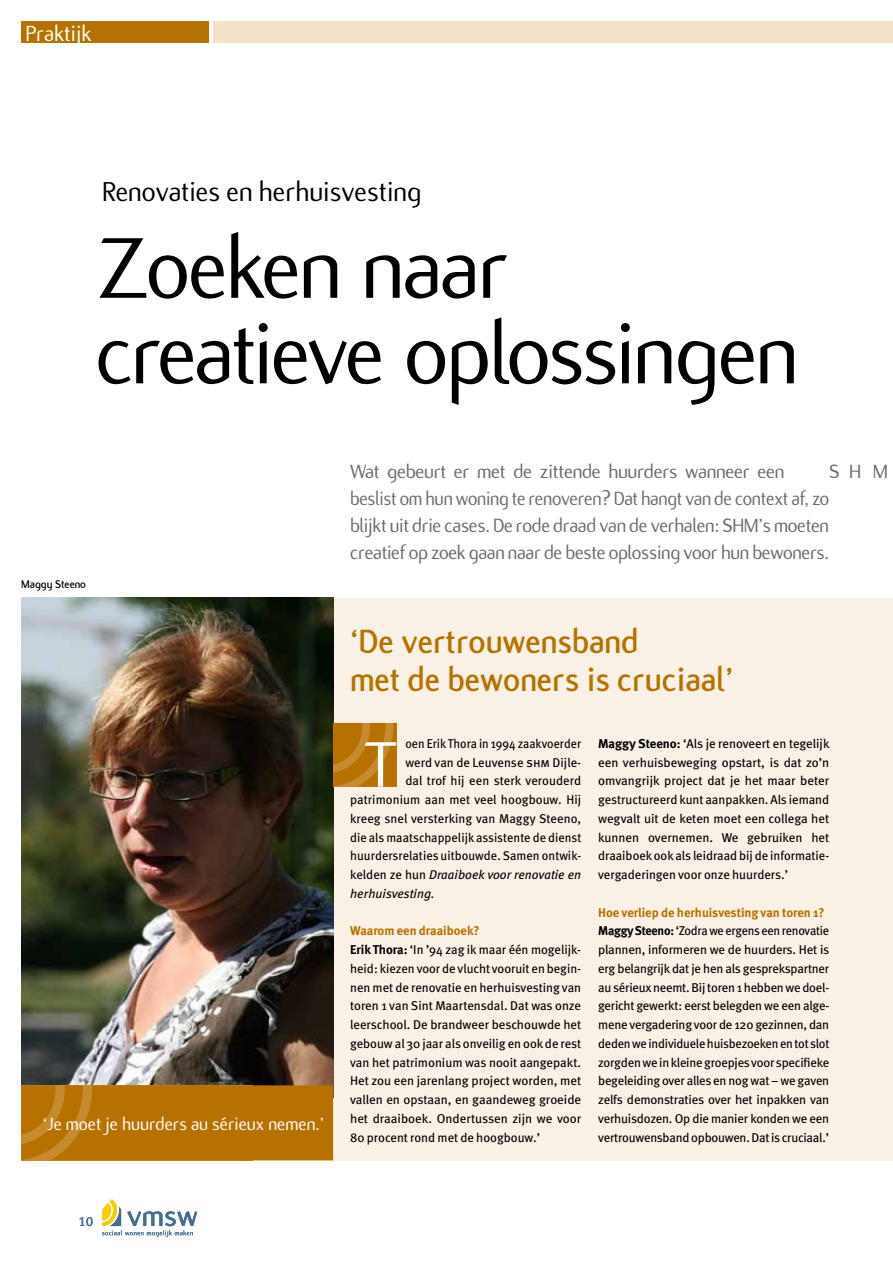
<style>
.page{position:relative;width:893px;height:1263px;background:#fff}
.page>*{position:absolute;margin:0;border:0;box-sizing:border-box;transform-origin:0 0}
.t1{font:94.5px/85.5px "Flux";letter-spacing:-.025em;color:#000}
.t2{font:70.5px "Flux";color:#fff}
.t3{font:700 36px/37.5px "Flux";color:#b77100}
.t4{font:30px "Flux";color:#000}
.t5{font:24px "Flux";color:#fff}
.t6{font:21px/27px "Flux";letter-spacing:-.015em;color:#6d6b70;text-align:justify}
.t7{font:21px "Flux";color:#6d6b70}
.t8{font:19.5px "Flux";color:#fff}
.t9{font:13.5px "Meta Book LF Caps";color:#446f91}
.t10{font:12.75px/18.8px "Meta";letter-spacing:-.005em;color:#000}
.t11{font:italic 12.75px "Meta";letter-spacing:.005em;color:#000}
.t12{font:12.75px "Meta";letter-spacing:-.005em;color:#000;scale:.95 1}
.t13{font:700 12px "Flux";color:#000}
.s1{font-family:"Meta Book LF Caps"}
.s2{font-style:normal}
.s3{font-weight:700;color:#b77100}
.s4{font-weight:700}
</style>
<div class="page">
<div style="left:21px;top:598px;width:872px;height:562px;background:#f9f1e5"></div>
<svg style="left:102px;top:1199px;width:95px;height:38px"></svg>
<div style="left:213px;top:21px;width:680px;height:22px;background:#f2e2c9"></div>
<div style="left:21px;top:21px;width:188px;height:22px;background:#b77100"></div>
<img style="left:21px;top:598px;width:312px;height:487px">
<svg style="left:333px;top:723px;width:64px;height:64px;background:#bb780d"></svg>
<svg style="left:21px;top:1085px;width:312px;height:75px;background:#b77203"></svg>
<h3 class="t5" style="left:26px;top:20px;width:55px">rubrie</h3>
<h3 class="t5" style="left:26px;top:20px;width:68px">Praktijk</h3>
<h3 class="t4" style="left:102px;top:175px;width:321px">Renovaties en herhuisvesting</h3>
<h1 class="t1" style="left:96px;top:226px;width:704px">Zoeken naar creatieve oplossingen</h1>
<p class="t13" style="left:21px;top:577px;width:66px">Maggy Steeno</p>
<h3 class="t8" style="left:43px;top:1113px;width:283px">‘Je moet je huurders au sérieux nemen.’</h3>
<h3 class="t6" style="left:350px;top:458px;width:436px">Wat gebeurt er met de zittende huurders wanneer een</h3>
<h3 class="t7" style="left:829px;top:460px;width:60px">SHM</h3>
<h3 class="t6" style="left:350px;top:485px;width:481px">beslist om hun woning te renoveren? Dat hangt van de context af, zo blijkt uit drie cases. De rode draad van de verhalen: SHM’s moeten creatief op zoek gaan naar de beste oplossing voor hun bewoners.</h3>
<h3 class="t3" style="left:350px;top:623px;width:385px">‘De vertrouwensband<br>met de bewoners is cruciaal’</h3>
<p class="t12" style="left:405px;top:735px;width:186px">oen Erik Thora in 1994 zaakvoerder</p>
<p class="t10" style="left:405px;top:752px;width:177px">werd van de Leuvense <span class="s1">shm</span> Dijle-</p>
<p class="t10" style="left:405px;top:771px;width:177px">dal trof hij een sterk verouderd</p>
<p class="t10" style="left:350px;top:790px;width:233px">patrimonium aan met veel hoogbouw. Hij</p>
<p class="t10" style="left:350px;top:809px;width:233px">kreeg snel versterking van Maggy Steeno,</p>
<p class="t10" style="left:350px;top:827px;width:233px">die als maatschappelijk assistente de dienst</p>
<p class="t10" style="left:350px;top:846px;width:233px">huurdersrelaties uitbouwde. Samen ontwik-</p>
<p class="t11" style="left:350px;top:867px;width:233px"><span class="s2">kelden ze hun</span> Draaiboek voor renovatie en</p>
<p class="t11" style="left:350px;top:885px;width:86px">herhuisvesting.</p>
<p class="t10" style="left:350px;top:921px;width:233px"><span class="s3">Waarom een draaiboek?<br></span><span class="s4">Erik Thora:</span> ‘In ’94 zag ik maar één mogelijk&shy;heid: kiezen voor de vlucht vooruit en begin&shy;nen met de renovatie en herhuisvesting van toren 1 van Sint Maartensdal. Dat was onze leerschool. De brandweer beschouwde het gebouw al 30 jaar als onveilig en ook de rest van het patrimonium was nooit aangepakt.<br>Het zou een jarenlang project worden, met vallen en opstaan, en gaandeweg groeide het draaiboek. Ondertussen zijn we voor 80 procent rond met de hoogbouw.’</p>
<h2 class="t2" style="left:364px;top:726px;width:34px">T</h2>
<p class="t10" style="left:598px;top:734px;width:233px"><span class="s4">Maggy Steeno:</span> ‘Als je renoveert en tegelijk een verhuisbeweging opstart, is dat zo’n omvangrijk project dat je het maar beter gestructureerd kunt aanpakken. Als iemand wegvalt uit de keten moet een collega het kunnen overnemen. We gebruiken het draaiboek ook als leidraad bij de informatie&shy;vergaderingen voor onze huurders.’</p>
<p class="t10" style="left:598px;top:902px;width:233px"><span class="s3">Hoe verliep de herhuisvesting van toren 1?<br></span><span class="s4">Maggy Steeno:</span> ‘Zodra we ergens een renovatie plannen, informeren we de huurders. Het is erg belangrijk dat je hen als gesprekspartner au sérieux neemt. Bij toren 1 -hebben we doel&shy;gericht gewerkt: eerst belegden we een alge&shy;mene vergadering voor de 120 gezinnen, dan deden we individuele huisbezoeken en tot slot zorgden we in kleine groepjes voor specifieke begeleiding over alles en nog wat – we gaven zelfs demonstraties over het inpakken van verhuisdozen. Op die manier konden we een vertrouwensband opbouwen. Dat is cruciaal.’</p>
<p class="t9" style="left:78px;top:1213px;width:17px">10</p>
</div>
